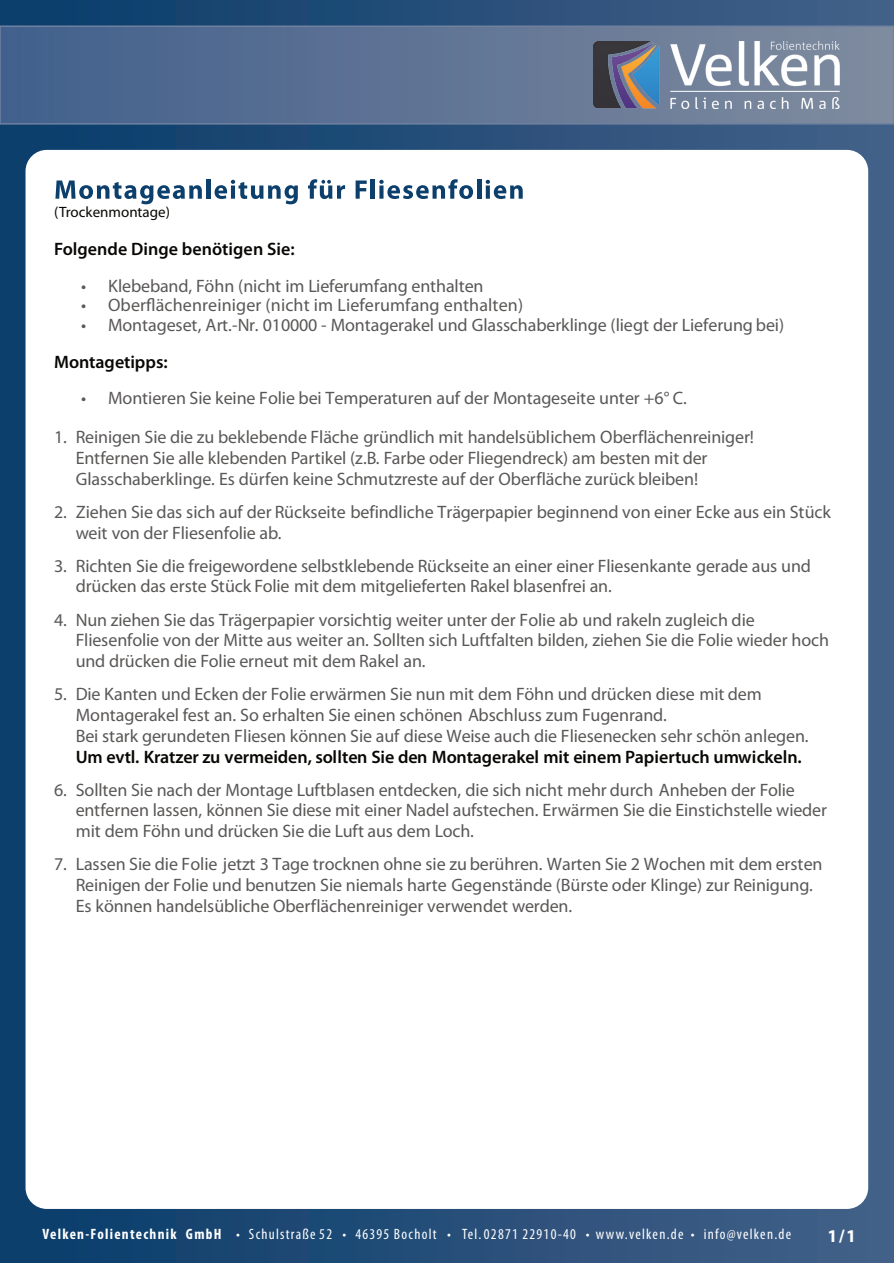
<style>
.page{position:relative;width:894px;height:1263px;background:#fff}
.page>*{position:absolute;margin:0;border:0;box-sizing:border-box;transform-origin:0 0}
.t1{font:18px/20.9px "Myriad Pro";letter-spacing:-.01em;color:#5a5857}
.t2{font:600 18px "Myriad Pro";color:#080704}
.t3{font:700 18px "Myriad Pro";color:#fff}
.t4{font:condensed 15px "Myriad Pro";letter-spacing:.085em;color:#fff}
.t5{font:15px "Myriad Pro";color:#080704}
.s1{font-weight:700}
</style>
<div class="page">
<div style="left:0;top:0;width:893px;height:1263px;background:linear-gradient(to right,#083c6a,#446188)"></div>
<div style="left:26px;top:150px;width:841px;height:1059px;background:#fff;border-radius:21px"></div>
<svg style="left:55px;top:180px;width:147px;height:24px"></svg>
<hr style="left:206px;top:179px;width:4px;height:20px;background:#0c3f6c">
<svg style="left:214px;top:180px;width:84px;height:24px"></svg>
<svg style="left:308px;top:179px;width:37px;height:20px"></svg>
<svg style="left:355px;top:180px;width:11px;height:19px"></svg>
<hr style="left:370px;top:179px;width:4px;height:20px;background:#0c3f6c">
<svg style="left:379px;top:179px;width:94px;height:20px"></svg>
<hr style="left:477px;top:179px;width:4px;height:20px;background:#0c3f6c">
<svg style="left:485px;top:180px;width:37px;height:19px"></svg>
<div style="left:0;top:26px;width:893px;height:98px;background:linear-gradient(to right,#415f8c,#828ca0)"></div>
<div style="left:0;top:26px;width:893px;height:99px;border:2px solid #6f819f"></div>
<img style="left:593px;top:42px;width:250px;height:66px">
<hr style="left:670px;top:91px;width:169px;height:1px;background:#fff">
<p class="t5" style="left:54px;top:205px;width:117px">(Trockenmontage)</p>
<p class="t2" style="left:54px;top:241px;width:242px">Folgende Dinge benötigen Sie:</p>
<p class="t1" style="left:81px;top:277px;width:404px">• Klebeband, Föhn (nicht im Lieferumfang enthalten</p>
<p class="t1" style="left:81px;top:296px;width:443px">• Oberflächenreiniger (nicht im Lieferumfang enthalten)</p>
<p class="t1" style="left:81px;top:316px;width:704px">• Montageset, Art.-Nr. 010000 - Montagerakel und Glasschaberklinge (liegt der Lieferung bei)</p>
<p class="t2" style="left:54px;top:355px;width:115px">Montagetipps:</p>
<p class="t1" style="left:81px;top:389px;width:607px">• Montieren Sie keine Folie bei Temperaturen auf der Montageseite unter +6° C.</p>
<p class="t1" style="left:76px;top:428px;width:679px;text-indent:-22px">1. Reinigen Sie die zu beklebende Fläche gründlich mit handelsüblichem Oberflächenreiniger!<br>Entfernen Sie alle klebenden Partikel (z.B. Farbe oder Fliegendreck) am besten mit der<br>Glasschaberklinge. Es dürfen keine Schmutzreste auf der Oberfläche zurück bleiben!</p>
<p class="t1" style="left:76px;top:503px;width:756px;text-indent:-22px">2. Ziehen Sie das sich auf der Rückseite befindliche Trägerpapier beginnend von einer Ecke aus ein Stück weit von der Fliesenfolie ab.</p>
<p class="t1" style="left:76px;top:557px;width:736px;text-indent:-22px">3. Richten Sie die freigewordene selbstklebende Rückseite an einer einer Fliesenkante gerade aus und drücken das erste Stück Folie mit dem mitgelieferten Rakel blasenfrei an.</p>
<p class="t1" style="left:76px;top:611px;width:754px;text-indent:-22px">4. Nun ziehen Sie das Trägerpapier vorsichtig weiter unter der Folie ab und rakeln zugleich die<br>Fliesenfolie von der Mitte aus weiter an. Sollten sich Luftfalten bilden, ziehen Sie die Folie wieder hoch und drücken die Folie erneut mit dem Rakel an.</p>
<p class="t1" style="left:76px;top:685px;width:734px;text-indent:-22px">5. Die Kanten und Ecken der Folie erwärmen Sie nun mit dem Föhn und drücken diese mit dem<br>Montagerakel fest an. So erhalten Sie einen schönen Abschluss zum Fugenrand.<br>Bei stark gerundeten Fliesen können Sie auf diese Weise auch die Fliesenecken sehr schön anlegen.</p>
<p class="t2" style="left:76px;top:749px;width:727px">Um evtl. Kratzer zu vermeiden, sollten Sie den Montagerakel mit einem Papiertuch umwickeln.</p>
<p class="t1" style="left:76px;top:781px;width:752px;text-indent:-22px">6. Sollten Sie nach der Montage Luftblasen entdecken, die sich nicht mehr durch Anheben der Folie entfernen lassen, können Sie diese mit einer Nadel aufstechen. Erwärmen Sie die Einstichstelle wieder mit dem Föhn und drücken Sie die Luft aus dem Loch.</p>
<p class="t1" style="left:76px;top:855px;width:748px;text-indent:-22px">7. Lassen Sie die Folie jetzt 3 Tage trocknen ohne sie zu berühren. Warten Sie 2 Wochen mit dem ersten<br>Reinigen der Folie und benutzen Sie niemals harte Gegenstände (Bürste oder Klinge) zur Reinigung.<br>Es können handelsübliche Oberflächenreiniger verwendet werden.</p>
<p class="t4" style="left:42px;top:1228px;width:750px"><span class="s1">Velken-Folientechnik GmbH</span> • Schulstraße 52 • 46395 Bocholt • Tel.02871 22910-40 • www.velken.de • info@velken.de</p>
<p class="t3" style="left:827px;top:1228px;width:30px">1/1</p>
</div>
